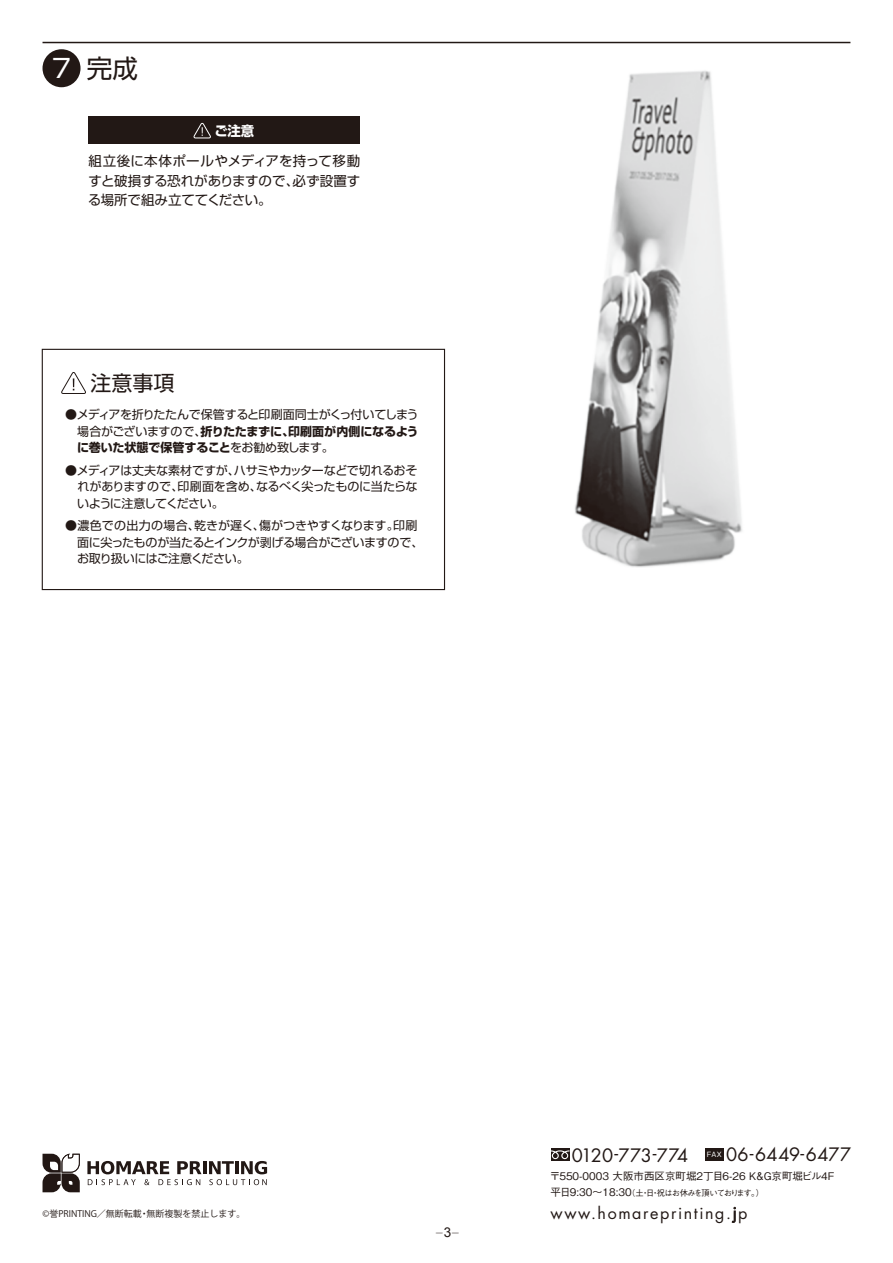
<style>
.page{position:relative;width:893px;height:1263px;background:#fff}
.page>*{position:absolute;margin:0;border:0;box-sizing:border-box;transform-origin:0 0}
.t1{font:25.5px "Shin Go Pro";color:#221815}
.t2{font:21px "Shin Go Pro";color:#221815}
.t3{font:18px "Futura";letter-spacing:-.015em;color:#221815}
.t4{font:18px "Futura";letter-spacing:.01em;color:#221815}
.t5{font:16.05px "Futura";letter-spacing:.1em;color:#221815}
.t6{font:13.5px/19.5px "Shin Go Pro";letter-spacing:-.01em;color:#221815;text-align:justify}
.t7{font:700 13.5px "Shin Go Pro";color:#fff}
.t8{font:12px/16.5px "Shin Go Pro";letter-spacing:-.03em;color:#221815;text-align:justify}
.t9{font:500 10.5px "Gothic BBB Pro";color:#221815}
.t10{font:9px "Koz Go Pr 6 N";color:#221815}
.t11{font:500 8.25px "Gothic BBB Pro";letter-spacing:-.115em;color:#221815}
.t12{font:500 7.2px "Gothic BBB Pro";color:#fff}
.t13{font:300 6.75px "Shin Go Pro";color:#221815;scale:4 1}
.s1{color:#fff}
.s2{font-weight:700}
.s3{font-family:"Arial";font-weight:400;font-size:13.5px}
.s4{font-size:10.5px}
.s5{font-family:"Avenir"}
</style>
<div class="page">
<svg style="left:732px;top:1207px;width:4px;height:15px"></svg>
<div style="left:551px;top:1148px;width:19px;height:13px;background:#221815"></div>
<svg style="left:551px;top:1150px;width:18px;height:9px"></svg>
<div style="left:705px;top:1148px;width:19px;height:13px;background:#221815"></div>
<svg style="left:87px;top:1161px;width:180px;height:24px"></svg>
<svg style="left:43px;top:1154px;width:37px;height:38px"></svg>
<div style="left:88px;top:116px;width:272px;height:28px;background:#221815"></div>
<svg style="left:194px;top:122px;width:17px;height:17px"></svg>
<div style="left:43px;top:49px;width:38px;height:38px;background:#221815;border-radius:50%"></div>
<div style="left:42px;top:349px;width:403px;height:241px;background:#fff;border:1px solid #221815"></div>
<svg style="left:61px;top:372px;width:25px;height:22px"></svg>
<img style="left:575px;top:70px;width:167px;height:497px">
<hr style="left:43px;top:42px;width:807px;height:1px;background:#221815">
<h1 class="t1" style="left:52px;top:47px;width:88px"><span class="s1">7</span> 完成</h1>
<p class="t7" style="left:214px;top:120px;width:41px">ご注意</p>
<p class="t6" style="left:88px;top:150px;width:274px">組立後に本体ポールやメディアを持って移動すと破損する恐れがありますので、必ず設置する場所で組み立ててください。</p>
<h2 class="t2" style="left:91px;top:366px;width:85px">注意事項</h2>
<p class="t8" style="left:65px;top:405px;width:355px">●メディアを折りたたんで保管すると印刷面同士がくっ付いてしまう　場合がございますので、<span class="s2">折りたたまずに、印刷面が内側になるよう　に巻いた状態で保管すること</span>をお勧め致します。</p>
<p class="t8" style="left:65px;top:461px;width:354px">●メディアは丈夫な素材ですが、ハサミやカッターなどで切れるおそ　れがありますので、印刷面を含め、なるべく尖ったものに当たらな　いように注意してください。</p>
<p class="t8" style="left:65px;top:516px;width:360px;text-align:left">●濃色での出力の場合、乾きが遅く、傷がつきやすくなります。印刷　面に尖ったものが当たるとインクが剥げる場合がございますので、　お取り扱いにはご注意ください。</p>
<p class="t10" style="left:43px;top:1209px;width:204px">©誉PRINTING／無断転載・無断複製を禁止します。</p>
<p class="t13" style="left:435px;top:1227px;width:8px">-<span class="s3">3</span>-</p>
<h3 class="t3" style="left:572px;top:1142px;width:118px">0120-773-774</h3>
<p class="t12" style="left:707px;top:1149px;width:16px">FAX</p>
<h3 class="t4" style="left:726px;top:1142px;width:127px">06-6449-6477</h3>
<p class="t9" style="left:550px;top:1167px;width:286px">〒550-0003 大阪市西区京町堀2丁目6-26 Ｋ＆Ｇ京町堀ビル4F</p>
<p class="t11" style="left:551px;top:1186px;width:215px"><span class="s4">平日9:30～18:30</span>（土・日・祝はお休みを頂いております。）</p>
<h3 class="t5" style="left:551px;top:1201px;width:198px">www.homareprinting.<span class="s5">j</span>p</h3>
</div>
